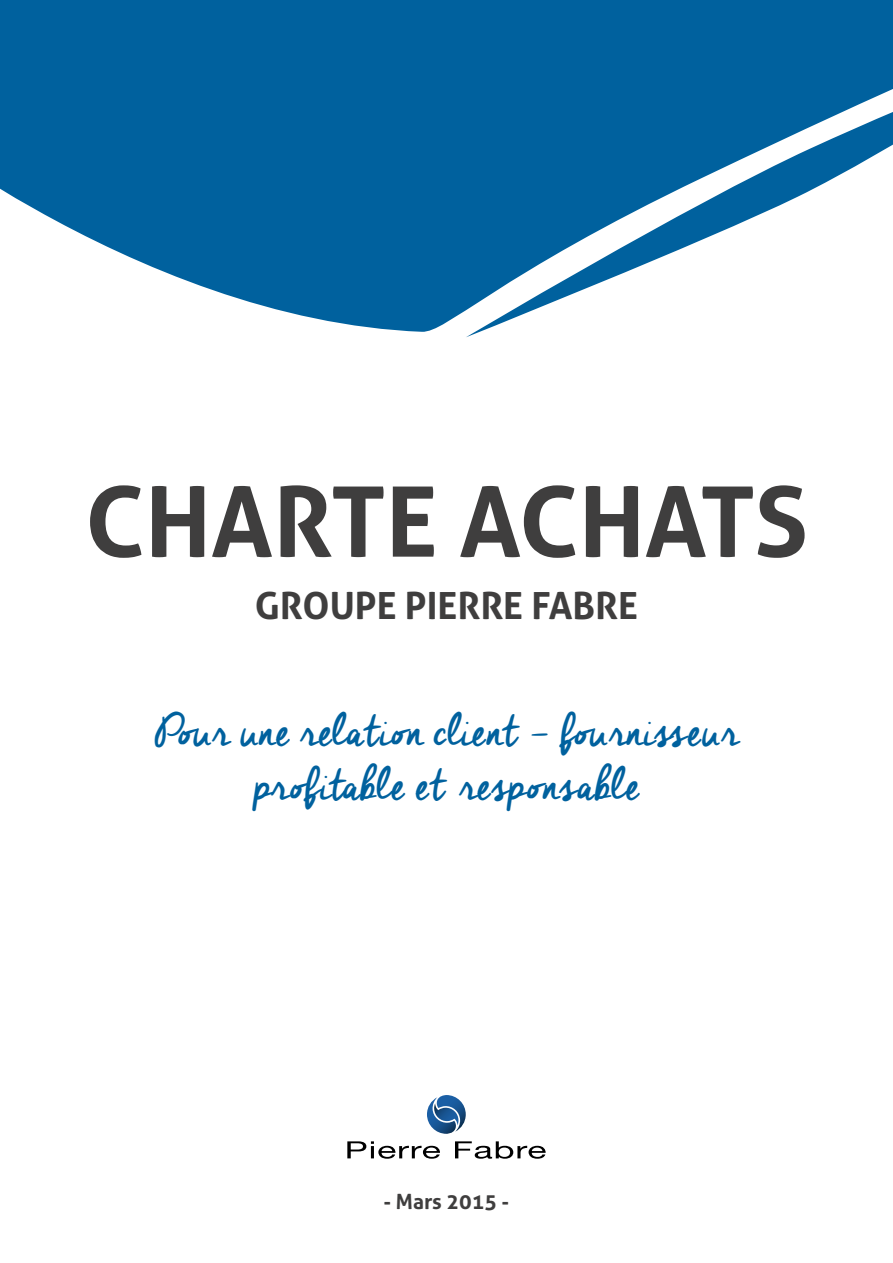
<style>
.page{position:relative;width:893px;height:1263px;background:#fff}
.page>*{position:absolute;margin:0;border:0;box-sizing:border-box;transform-origin:0 0}
.t1{font:700 97.5px "Aller";color:#3f3e3e}
.t2{font:45px/54px "Cheddar Jack";letter-spacing:-.02em;color:#00619e;text-align:center;scale:1.1 1}
.t3{font:700 37.5px "Aller";color:#3f3e3e}
.t4{font:700 21px "Aller";color:#3f3e3e}
</style>
<div class="page">
<svg style="left:0;top:0;width:893px;height:333px;fill:#00619e"></svg>
<svg style="left:427px;top:1095px;width:39px;height:39px"></svg>
<svg style="left:347px;top:1141px;width:93px;height:18px"></svg>
<svg style="left:455px;top:1141px;width:91px;height:18px"></svg>
<p class="t1" style="left:85px;top:462px;width:724px">CHARTE ACHATS</p>
<p class="t3" style="left:255px;top:582px;width:385px">GROUPE PIERRE FABRE</p>
<p class="t2" style="left:155px;top:710px;width:533px">Pour une relation client - fournisseur profitable et responsable</p>
<p class="t4" style="left:384px;top:1188px;width:127px">- Mars 2015 -</p>
</div>
